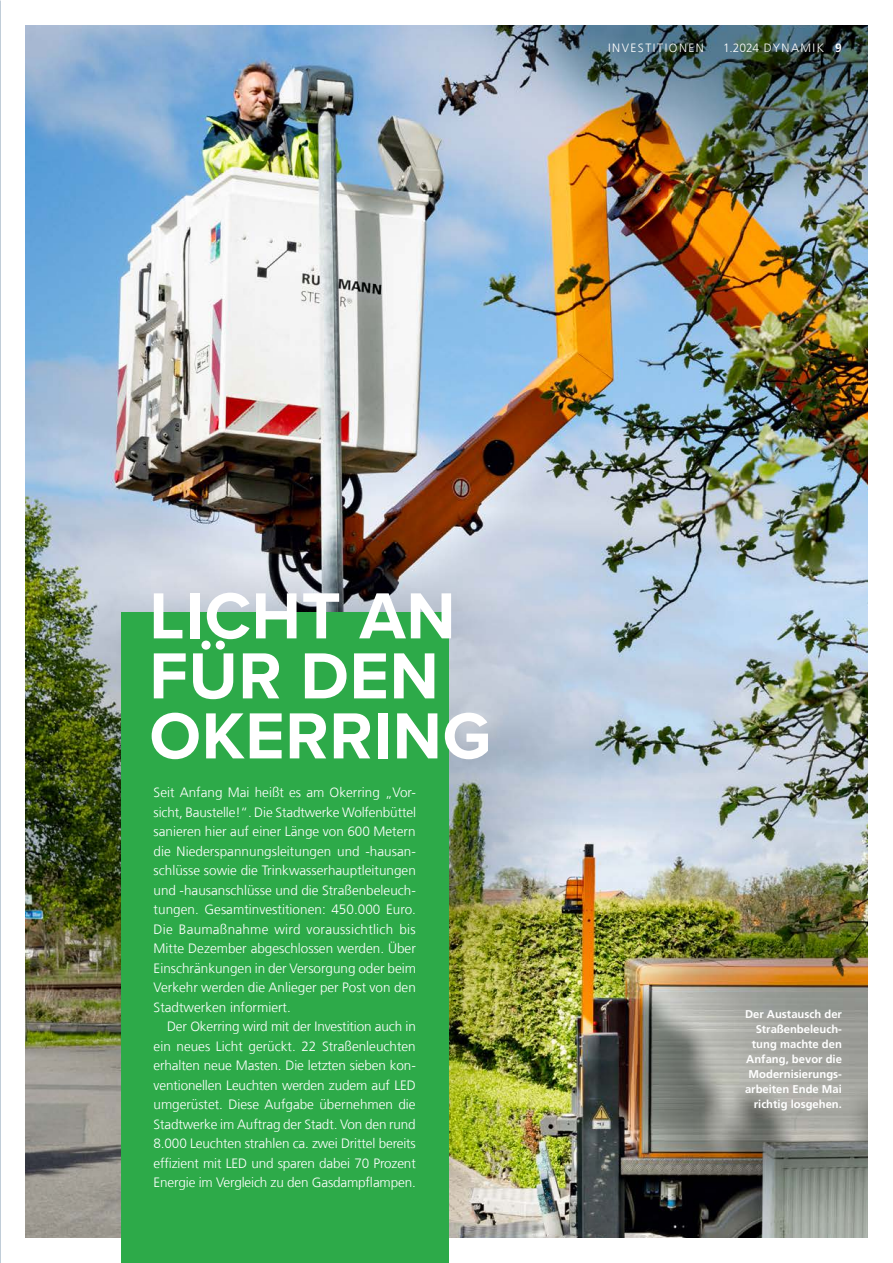
<style>
.page{position:relative;width:893px;height:1263px;background:#fff}
.page>*{position:absolute;margin:0;border:0;box-sizing:border-box;transform-origin:0 0}
.t1{font:700 67.5px/60px "Proxima Nova";letter-spacing:.01em;color:#fff}
.t2{font:300 13.5px/19.5px "Frutiger LT Com";letter-spacing:-.01em;color:#fff;text-align:justify}
.t3{font:300 12px "Frutiger LT Com";letter-spacing:.125em;color:#fff}
.t4{font:700 11.25px/15px "Frutiger LT Com";color:#fff;text-align:right}
.s1{font-weight:700}
</style>
<div class="page">
<img style="left:26px;top:26px;width:841px;height:1211px">
<div style="left:121px;top:612px;width:328px;height:651px;background:#2daa49"></div>
<p class="t3" style="left:608px;top:40px;width:97px">INVESTITIONEN</p>
<p class="t3" style="left:723px;top:40px;width:120px">1.2024 DYNAMIK <span class="s1">9</span></p>
<h1 class="t1" style="left:149px;top:584px;width:343px">LICHT AN<br>FÜR DEN<br>OKERRING</h1>
<p class="t2" style="left:154px;top:783px;width:264px">Seit Anfang Mai heißt es am Okerring „Vor&shy;sicht, Baustelle!“. Die Stadtwerke Wolfenbüttel sanieren hier auf einer Länge von 600 Metern die Niederspannungsleitungen und -hausan&shy;schlüsse sowie die Trinkwasserhauptleitungen und -hausanschlüsse und die Straßenbeleuch&shy;tungen. Gesamtinvestitionen: 450.000 Euro.<br>Die Baumaßnahme wird voraussichtlich bis Mitte Dezember abgeschlossen werden. Über Einschränkungen in der Versorgung oder beim Verkehr werden die Anlieger per Post von den Stadtwerken informiert.</p>
<p class="t2" style="left:154px;top:1017px;width:264px;text-indent:14px">Der Okerring wird mit der Investition auch in ein neues Licht gerückt. 22 Straßenleuchten erhalten neue Masten. Die letzten sieben kon&shy;ventionellen Leuchten werden zudem auf LED umgerüstet. Diese Aufgabe übernehmen die Stadtwerke im Auftrag der Stadt. Von den rund 8.000 Leuchten strahlen ca. zwei Drittel bereits effizient mit LED und sparen dabei 70 Prozent Energie im Vergleich zu den Gasdampflampen.</p>
<p class="t4" style="left:745px;top:1007px;width:98px">Der Austausch der<br>Straßenbeleuch&shy;tung machte den<br>Anfang, bevor die<br>Modernisierungs&shy;arbeiten Ende Mai richtig losgehen.</p>
</div>
